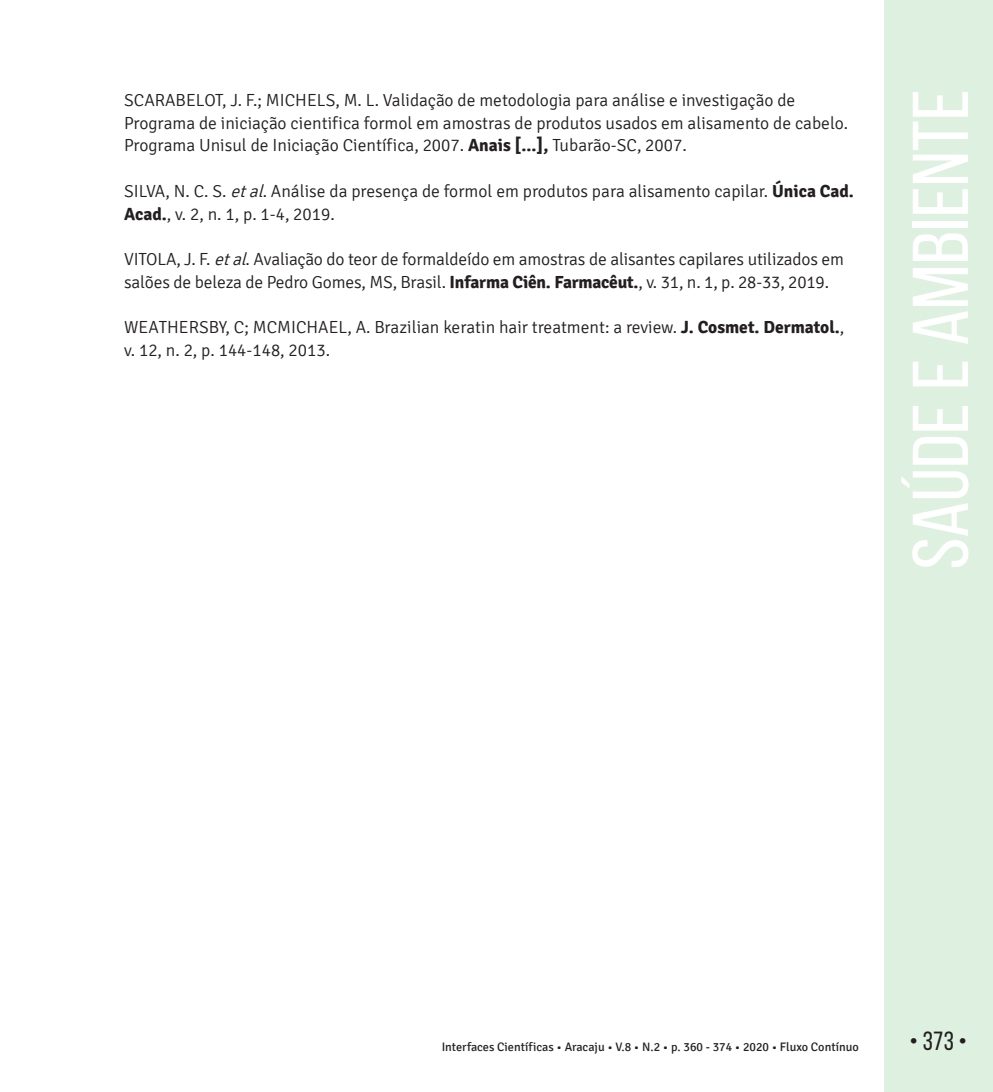
<style>
.page{position:relative;width:993px;height:1092px;background:#fff}
.page>*{position:absolute;margin:0;border:0;box-sizing:border-box;transform-origin:0 0}
.t1{font:78.75px "Bebas Neue";color:#fff;scale:1.09 1}
.t2{font:26.25px "Bebas Neue";color:#231f20}
.TEXTO{font:300 17.5px/22.8px "Signika";color:#231f20}
.t3{font:12.25px "Signika";color:#231f20}
.s1{font-weight:700}
.s2{font-style:italic}
</style>
<div class="page">
<div style="left:883px;top:0;width:109px;height:1091px;background:#def1e0"></div>
<p class="TEXTO" style="left:124px;top:89px;width:725px">SCARABELOT, J. F.; MICHELS, M. L. Validação de metodologia para análise e investigação de<br>Programa de iniciação cientifica formol em amostras de produtos usados em alisamento de cabelo.<br>Programa Unisul de Iniciação Científica, 2007. <span class="s1">Anais [...],</span> Tubarão-SC, 2007.</p>
<p class="TEXTO" style="left:124px;top:180px;width:731px">SILVA, N. C. S. <span class="s2">etal</span>. Análise da presença de formol em produtos para alisamento capilar. <span class="s1">Única Cad.<br>Acad.</span>, v. 2, n. 1, p. 1-4, 2019.</p>
<p class="TEXTO" style="left:124px;top:248px;width:721px">VITOLA, J. F. <span class="s2">etal</span>. Avaliação do teor de formaldeído em amostras de alisantes capilares utilizados em salões de beleza de Pedro Gomes, MS, Brasil. <span class="s1">Infarma Ciên. Farmacêut.</span>, v. 31, n. 1, p. 28-33, 2019.</p>
<p class="TEXTO" style="left:124px;top:316px;width:721px">WEATHERSBY, C; MCMICHAEL, A. Brazilian keratin hair treatment: a review. <span class="s1">J. Cosmet. Dermatol.</span>, v. 12, n. 2, p. 144-148, 2013.</p>
<h1 class="t1" style="left:897px;top:569px;width:442px;rotate:-90deg">Saúde e Ambiente</h1>
<p class="t3" style="left:441px;top:1040px;width:418px">Interfaces Científicas • Aracaju • V.8 • N.2 • p. 360 - 374 • 2020 • Fluxo Contínuo</p>
<h2 class="t2" style="left:909px;top:1026px;width:59px">• 373 •</h2>
</div>
